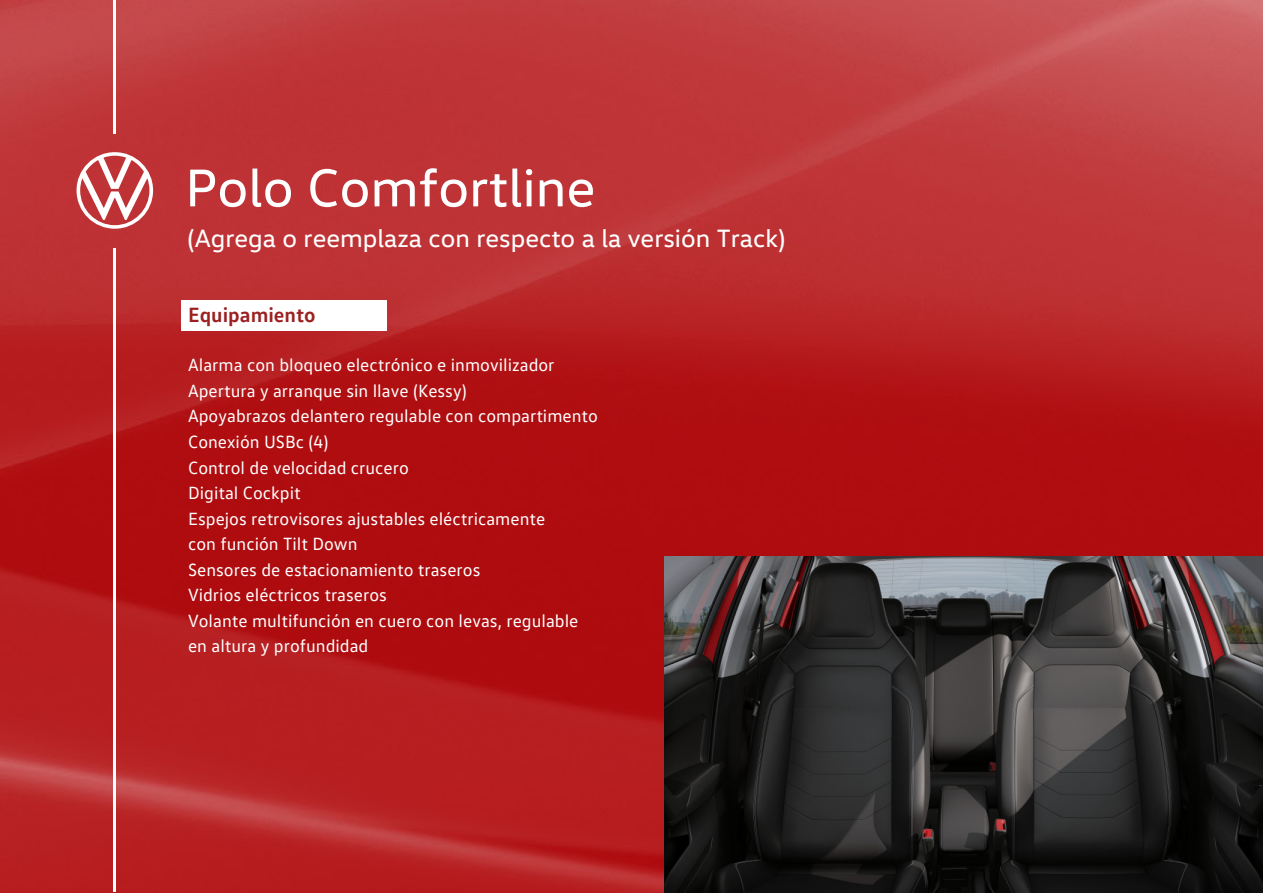
<style>
.page{position:relative;width:1263px;height:893px;background:#fff}
.page>*{position:absolute;margin:0;border:0;box-sizing:border-box;transform-origin:0 0}
.t1{font:54px "VW Head";color:#fff}
.t2{font:25.5px "VW Head";color:#fff}
.t3{font:700 21px "VW Text";color:#9c2020}
.t4{font:18px/25.5px "VW Text";color:#fff}
</style>
<div class="page">
<img style="left:0;top:0;width:1263px;height:893px">
<div style="left:182px;top:301px;width:205px;height:30px;background:#fff"></div>
<svg style="left:77px;top:152px;width:76px;height:77px"></svg>
<hr style="left:114px;top:0;width:2px;height:133px;background:#fff">
<hr style="left:114px;top:248px;width:2px;height:644px;background:#fff">
<img style="left:664px;top:556px;width:599px;height:337px">
<h1 class="t1" style="left:185px;top:154px;width:412px">Polo Comfortline</h1>
<h2 class="t2" style="left:187px;top:223px;width:599px">(Agrega o reemplaza con respecto a la versión Track)</h2>
<p class="t3" style="left:188px;top:301px;width:129px">Equipamiento</p>
<p class="t4" style="left:188px;top:352px;width:411px">Alarma con bloqueo electrónico e inmovilizador Apertura y arranque sin llave (Kessy)<br>Apoyabrazos delantero regulable con compartimento Conexión USBc (4)<br>Control de velocidad crucero<br>Digital Cockpit<br>Espejos retrovisores ajustables eléctricamente<br>con función Tilt Down<br>Sensores de estacionamiento traseros<br>Vidrios eléctricos traseros<br>Volante multifunción en cuero con levas, regulable en altura y profundidad</p>
</div>
